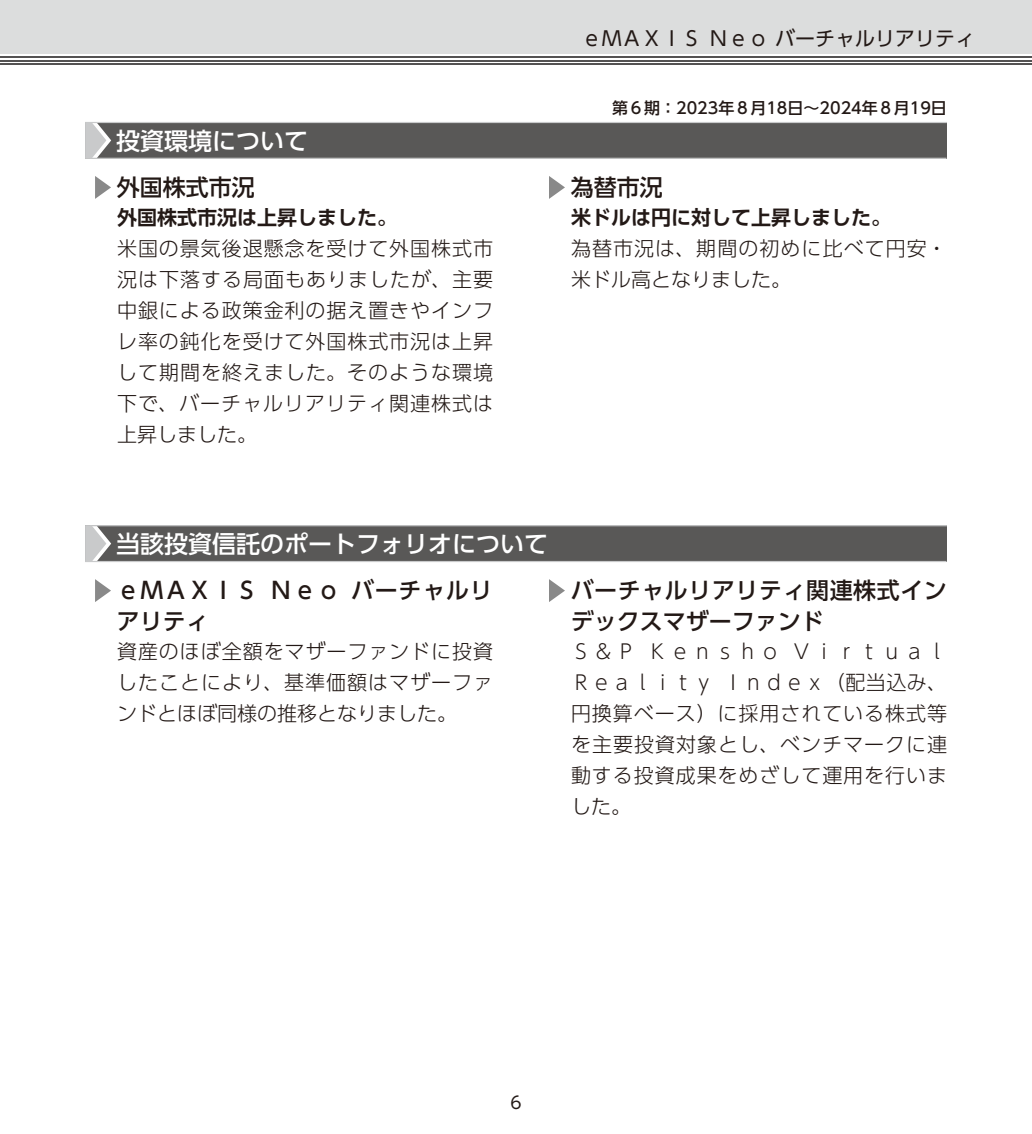
<style>
.page{position:relative;width:1032px;height:1134px;background:#fff}
.page>*{position:absolute;margin:0;border:0;box-sizing:border-box;transform-origin:0 0}
.t1{font:500 24px "UD Shin Go Pro";color:#fff}
.t2{font:500 23px/31px "UD Shin Go Pro";letter-spacing:.025em;color:#231916}
.t3{font:300 20px/31px "UD Shin Go Pro";letter-spacing:.05em;color:#231916;text-align:justify}
.t4{font:700 20px "UD Shin Go Pro De";color:#231916}
.t5{font:20px "UD Shin Go Pro";color:#231916}
.t6{font:17px "UD Shin Go Pro";color:#231916}
.t7{font:500 16px "UD Shin Go Pro";color:#231916}
</style>
<div class="page">
<div style="left:0;top:0;width:1032px;height:54px;background:#dcdddd"></div>
<hr style="left:0;top:63px;width:1032px;height:2px;background:#545252">
<hr style="left:0;top:60px;width:1032px;height:1px;background:#545252">
<hr style="left:0;top:56px;width:1032px;height:2px;background:#545252">
<div style="left:85px;top:122px;width:862px;height:36px;background:#595857"></div>
<hr style="left:85px;top:158px;width:861px;height:1px;background:#c9cacb">
<hr style="left:85px;top:122px;width:862px;height:1px;background:#c9cacb">
<svg style="left:85px;top:123px;width:26px;height:35px"></svg>
<svg style="left:95px;top:176px;width:16px;height:23px"></svg>
<svg style="left:549px;top:176px;width:16px;height:23px"></svg>
<div style="left:85px;top:526px;width:862px;height:36px;background:#595857"></div>
<hr style="left:85px;top:561px;width:861px;height:1px;background:#c9cacb">
<hr style="left:85px;top:525px;width:862px;height:1px;background:#c9cacb">
<svg style="left:85px;top:526px;width:26px;height:35px"></svg>
<svg style="left:95px;top:579px;width:16px;height:23px"></svg>
<svg style="left:549px;top:579px;width:16px;height:23px"></svg>
<p class="t1" style="left:116px;top:121px;width:194px">投資環境について</p>
<p class="t2" style="left:117px;top:171px;width:140px">外国株式市況</p>
<p class="t4" style="left:117px;top:201px;width:282px">外国株式市況は上昇しました。</p>
<p class="t3" style="left:117px;top:232px;width:377px">米国の景気後退懸念を受けて外国株式市況は下落する局面もありましたが、主要中銀による政策金利の据え置きやインフレ率の鈍化を受けて外国株式市況は上昇して期間を終えました。そのような環境下で、バーチャルリアリティ関連株式は上昇しました。</p>
<p class="t5" style="left:582px;top:22px;width:395px">ｅＭＡＸＩＳ Ｎｅｏ バーチャルリアリティ</p>
<p class="t7" style="left:612px;top:95px;width:336px">第６期：2023年８月18日～2024年８月19日</p>
<p class="t2" style="left:571px;top:171px;width:93px">為替市況</p>
<p class="t4" style="left:571px;top:201px;width:321px">米ドルは円に対して上昇しました。</p>
<p class="t3" style="left:571px;top:232px;width:377px">為替市況は、期間の初めに比べて円安・米ドル高となりました。</p>
<p class="t1" style="left:116px;top:524px;width:433px">当該投資信託のポートフォリオについて</p>
<p class="t2" style="left:117px;top:574px;width:378px">ｅＭＡＸＩＳ Ｎｅｏ バーチャルリアリティ</p>
<p class="t3" style="left:117px;top:635px;width:377px">資産のほぼ全額をマザーファンドに投資したことにより、基準価額はマザーファンドとほぼ同様の推移となりました。</p>
<p class="t2" style="left:571px;top:574px;width:378px">バーチャルリアリティ関連株式インデックスマザーファンド</p>
<p class="t3" style="left:571px;top:635px;width:377px">Ｓ＆Ｐ Ｋｅｎｓｈｏ ＶｉｒｔｕａｌＲｅａｌｉｔｙ Ｉｎｄｅｘ（配当込み、円換算ベース）に採用されている株式等を主要投資対象とし、ベンチマークに連動する投資成果をめざして運用を行いました。</p>
<p class="t6" style="left:510px;top:1089px;width:13px">6</p>
</div>
